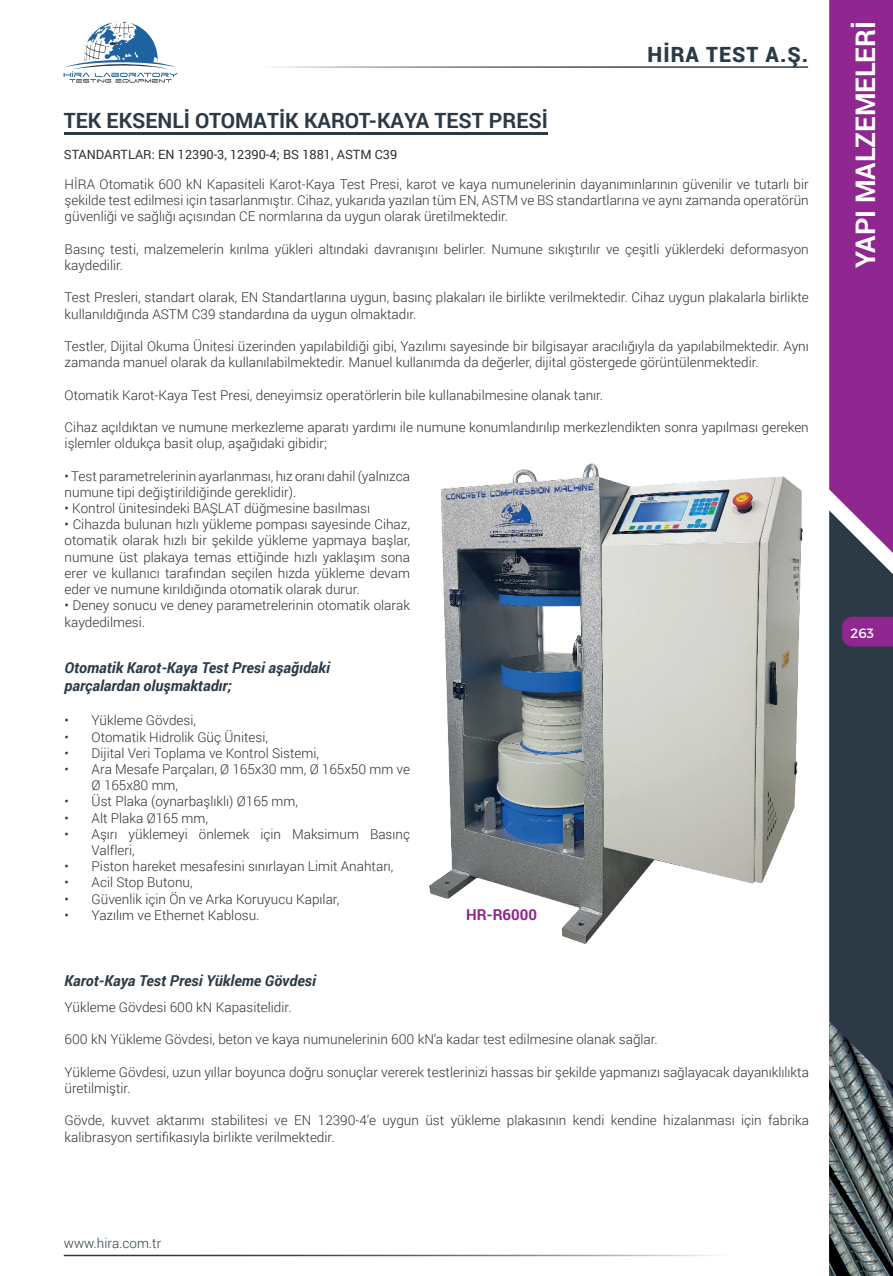
<style>
.page{position:relative;width:893px;height:1276px;background:#fff}
.page>*{position:absolute;margin:0;border:0;box-sizing:border-box;transform-origin:0 0}
.t1{font:700 27px "Roboto";color:#fff}
.BAŞLIK-6{font:700 21px "Roboto";color:#2b3a45}
.t2{font:900 21px "Roboto";letter-spacing:.05em;color:#2b3a45}
.KOD_NUMARASI-1{font:italic 700 15px/18px "Roboto";color:#2b3a45}
.KOD_NUMARASI-6{font:700 15px "Roboto";color:#90268f}
.Normal_pra{font:300 13.5px/16.2px "Roboto";color:#312f30}
.t3{font:300 13.5px "Roboto";color:#2b3a45}
.t4{font:13.5px "Montserrat";color:#fff}
.Normal_pra-2{font:12.75px "Roboto";color:#312f30}
</style>
<div class="page">
<div style="left:829px;top:566px;width:64px;height:455px;background:#2b3a45"></div>
<svg style="left:829px;top:0;width:64px;height:566px;background:#902f90"></svg>
<svg style="left:842px;top:617px;width:51px;height:29px"></svg>
<img style="left:829px;top:1021px;width:64px;height:255px">
<svg style="left:64px;top:21px;width:113px;height:62px"></svg>
<hr style="left:178px;top:66px;width:630px;height:2px;background:#2b3a45">
<hr style="left:64px;top:1254px;width:765px;height:2px;background:#2b3a45">
<hr style="left:64px;top:132px;width:484px;height:3px;background:#2b3a45">
<img style="left:429px;top:463px;width:373px;height:480px">
<p class="BAŞLIK-6" style="left:64px;top:106px;width:486px">TEK EKSENLİ OTOMATİK KAROT-KAYA TEST PRESİ</p>
<h2 class="t2" style="left:648px;top:40px;width:162px">HİRA TEST A.Ş.</h2>
<p class="Normal_pra-2" style="left:64px;top:145px;width:335px">STANDARTLAR: EN 12390-3, 12390-4; BS 1881, ASTM C39</p>
<p class="Normal_pra" style="left:65px;top:176px;width:746px;text-align:justify">HİRA Otomatik 600 kN Kapasiteli Karot-Kaya Test Presi, karot ve kaya numunelerinin dayanımınlarının güvenilir ve tutarlı bir şekilde test edilmesi için tasarlanmıştır. Cihaz, yukarıda yazılan tüm EN, ASTM ve BS standartlarına ve aynı zamanda operatörün güvenliği ve sağlığı açısından CE normlarına da uygun olarak üretilmektedir.</p>
<p class="Normal_pra" style="left:65px;top:240px;width:746px">Basınç testi, malzemelerin kırılma yükleri altındaki davranışını belirler. Numune sıkıştırılır ve çeşitli yüklerdeki deformasyon kaydedilir.</p>
<p class="Normal_pra" style="left:65px;top:289px;width:746px">Test Presleri, standart olarak, EN Standartlarına uygun, basınç plakaları ile birlikte verilmektedir. Cihaz uygun plakalarla birlikte kullanıldığında ASTM C39 standardına da uygun olmaktadır.</p>
<p class="Normal_pra" style="left:65px;top:338px;width:746px">Testler, Dijital Okuma Ünitesi üzerinden yapılabildiği gibi, Yazılımı sayesinde bir bilgisayar aracılığıyla da yapılabilmektedir. Aynı zamanda manuel olarak da kullanılabilmektedir. Manuel kullanımda da değerler, dijital göstergede görüntülenmektedir.</p>
<p class="Normal_pra" style="left:65px;top:386px;width:540px">Otomatik Karot-Kaya Test Presi, deneyimsiz operatörlerin bile kullanabilmesine olanak tanır.</p>
<p class="Normal_pra" style="left:65px;top:419px;width:746px">Cihaz açıldıktan ve numune merkezleme aparatı yardımı ile numune konumlandırılıp merkezlendikten sonra yapılması gereken işlemler oldukça basit olup, aşağıdaki gibidir;</p>
<p class="Normal_pra" style="left:65px;top:467px;width:347px">• Test parametrelerinin ayarlanması, hız oranı dahil (yalnızca numune tipi değiştirildiğinde gereklidir).</p>
<p class="Normal_pra" style="left:65px;top:500px;width:307px">• Kontrol ünitesindeki BAŞLAT düğmesine basılması</p>
<p class="Normal_pra" style="left:65px;top:516px;width:347px;text-align:justify">• Cihazda bulunan hızlı yükleme pompası sayesinde Cihaz, otomatik olarak hızlı bir şekilde yükleme yapmaya başlar, numune üst plakaya temas ettiğinde hızlı yaklaşım sona erer ve kullanıcı tarafından seçilen hızda yükleme devam eder ve numune kırıldığında otomatik olarak durur.</p>
<p class="Normal_pra" style="left:65px;top:597px;width:347px">• Deney sonucu ve deney parametrelerinin otomatik olarak kaydedilmesi.</p>
<p class="KOD_NUMARASI-1" style="left:65px;top:658px;width:267px">Otomatik Karot-Kaya Test Presi aşağıdaki parçalardan oluşmaktadır;</p>
<p class="Normal_pra" style="left:65px;top:712px;width:133px">• Yükleme Gövdesi,</p>
<p class="Normal_pra" style="left:65px;top:728px;width:205px">• Otomatik Hidrolik Güç Ünitesi,</p>
<p class="Normal_pra" style="left:65px;top:744px;width:256px">• Dijital Veri Toplama ve Kontrol Sistemi,</p>
<p class="Normal_pra" style="left:92px;top:760px;width:320px;text-indent:-27px">• Ara Mesafe Parçaları, Ø 165x30 mm, Ø 165x50 mm ve<br>Ø 165x80 mm,</p>
<p class="Normal_pra" style="left:65px;top:793px;width:235px">• Üst Plaka (oynarbaşlıklı) Ø165 mm,</p>
<p class="Normal_pra" style="left:65px;top:809px;width:145px">• Alt Plaka Ø165 mm,</p>
<p class="Normal_pra" style="left:92px;top:825px;width:320px;text-indent:-27px">• Aşırı yüklemeyi önlemek için Maksimum Basınç<br>Valfleri,</p>
<p class="Normal_pra" style="left:65px;top:858px;width:330px">• Piston hareket mesafesini sınırlayan Limit Anahtarı,</p>
<p class="Normal_pra" style="left:65px;top:874px;width:129px">• Acil Stop Butonu,</p>
<p class="Normal_pra" style="left:65px;top:890px;width:276px">• Güvenlik için Ön ve Arka Koruyucu Kapılar,</p>
<p class="Normal_pra" style="left:65px;top:906px;width:196px">• Yazılım ve Ethernet Kablosu.</p>
<p class="KOD_NUMARASI-1" style="left:65px;top:971px;width:253px">Karot-Kaya Test Presi Yükleme Gövdesi</p>
<p class="KOD_NUMARASI-6" style="left:466px;top:904px;width:72px">HR-R6000</p>
<p class="Normal_pra" style="left:65px;top:998px;width:228px">Yükleme Gövdesi 600 kN Kapasitelidir.</p>
<p class="Normal_pra" style="left:65px;top:1031px;width:595px">600 kN Yükleme Gövdesi, beton ve kaya numunelerinin 600 kN’a kadar test edilmesine olanak sağlar.</p>
<p class="Normal_pra" style="left:65px;top:1063px;width:746px">Yükleme Gövdesi, uzun yıllar boyunca doğru sonuçlar vererek testlerinizi hassas bir şekilde yapmanızı sağlayacak dayanıklılıkta üretilmiştir.</p>
<p class="Normal_pra" style="left:65px;top:1112px;width:746px">Gövde, kuvvet aktarımı stabilitesi ve EN 12390-4’e uygun üst yükleme plakasının kendi kendine hizalanması için fabrika kalibrasyon sertifikasıyla birlikte verilmektedir.</p>
<p class="t3" style="left:64px;top:1233px;width:99px">www.hira.com.tr</p>
<h1 class="t1" style="left:847px;top:268px;width:248px;rotate:-90deg">YAPI MALZEMELERİ</h1>
<p class="t4" style="left:850px;top:622px;width:25px">263</p>
</div>
